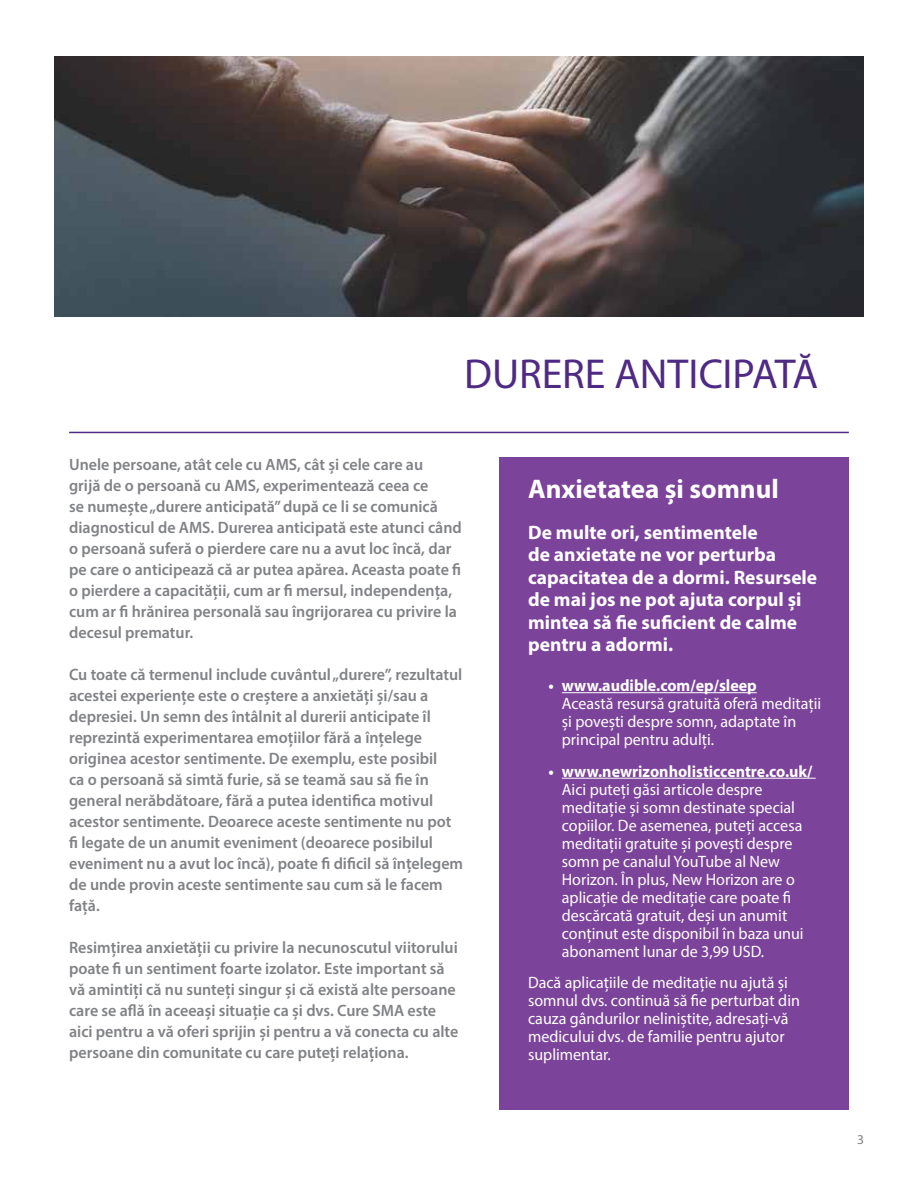
<style>
.page{position:relative;width:918px;height:1188px;background:#fff}
.page>*{position:absolute;margin:0;border:0;box-sizing:border-box;transform-origin:0 0}
.t1{font:42px "Myriad Pro";letter-spacing:-.005em;color:#4f2a84}
.t2{font:700 27px "Myriad Pro";color:#fff}
.t3{font:700 19.5px/22.5px "Myriad Pro";color:#fff}
.t4{font:600 16.5px/21px "Myriad Pro";color:#808285}
.t5{font:16.5px/18px "Myriad Pro";color:#fff}
.t6{font:700 16.5px "Myriad Pro";color:#fff}
.t7{font:13.5px "Myriad Pro";color:#808285}
</style>
<div class="page">
<img style="left:54px;top:56px;width:810px;height:261px">
<div style="left:499px;top:457px;width:350px;height:653px;background:#7c439a"></div>
<hr style="left:69px;top:432px;width:780px;height:1px;background:#4f2a84">
<hr style="left:562px;top:692px;width:195px;height:1px;background:#fff">
<hr style="left:562px;top:778px;width:254px;height:1px;background:#fff">
<h1 class="t1" style="left:464px;top:348px;width:356px">DURERE ANTICIPATĂ</h1>
<p class="t4" style="left:69px;top:453px;width:394px">Unele persoane, atât cele cu AMS, cât și cele care au<br>grijă de o persoană cu AMS, experimentează ceea ce<br>se numește „durere anticipată” după ce li se comunică diagnosticul de AMS. Durerea anticipată este atunci când o persoană suferă o pierdere care nu a avut loc încă, dar pe care o anticipează că ar putea apărea. Aceasta poate fi o pierdere a capacității, cum ar fi mersul, independența, cum ar fi hrănirea personală sau îngrijorarea cu privire la decesul prematur.</p>
<p class="t4" style="left:69px;top:663px;width:396px">Cu toate că termenul include cuvântul „durere”, rezultatul acestei experiențe este o creștere a anxietăți și/sau a depresiei. Un semn des întâlnit al durerii anticipate îl reprezintă experimentarea emoțiilor fără a înțelege originea acestor sentimente. De exemplu, este posibil<br>ca o persoană să simtă furie, să se teamă sau să fie în general nerăbdătoare, fără a putea identifica motivul acestor sentimente. Deoarece aceste sentimente nu pot fi legate de un anumit eveniment (deoarece posibilul eveniment nu a avut loc încă), poate fi dificil să înțelegem de unde provin aceste sentimente sau cum să le facem față.</p>
<p class="t4" style="left:69px;top:936px;width:391px">Resimțirea anxietății cu privire la necunoscutul viitorului poate fi un sentiment foarte izolator. Este important să vă amintiți că nu sunteți singur și că există alte persoane care se află în aceeași situație ca și dvs. Cure SMA este aici pentru a vă oferi sprijin și pentru a vă conecta cu alte persoane din comunitate cu care puteți relaționa.</p>
<h2 class="t2" style="left:528px;top:472px;width:252px">Anxietatea și somnul</h2>
<p class="t3" style="left:528px;top:521px;width:291px">De multe ori, sentimentele<br>de anxietate ne vor perturba capacitatea de a dormi. Resursele de mai jos ne pot ajuta corpul și mintea să fie suficient de calme pentru a adormi.</p>
<p class="t6" style="left:548px;top:675px;width:210px">• www.audible.com/ep/sleep</p>
<p class="t5" style="left:562px;top:694px;width:261px">Această resursă gratuită oferă meditații și povești despre somn, adaptate în principal pentru adulți.</p>
<p class="t6" style="left:548px;top:760px;width:266px">• www.newrizonholisticcentre.co.uk/</p>
<p class="t5" style="left:562px;top:780px;width:243px">Aici puteți găsi articole despre meditație și somn destinate special copiilor. De asemenea, puteți accesa meditații gratuite și povești despre somn pe canalul YouTube al New Horizon. În plus, New Horizon are o aplicație de meditație care poate fi descărcată gratuit, deși un anumit conținut este disponibil în baza unui abonament lunar de 3,99 USD.</p>
<p class="t5" style="left:528px;top:973px;width:273px">Dacă aplicațiile de meditație nu ajută și somnul dvs. continuă să fie perturbat din cauza gândurilor neliniștite, adresați-vă medicului dvs. de familie pentru ajutor suplimentar.</p>
<p class="t7" style="left:857px;top:1131px;width:8px">3</p>
</div>
